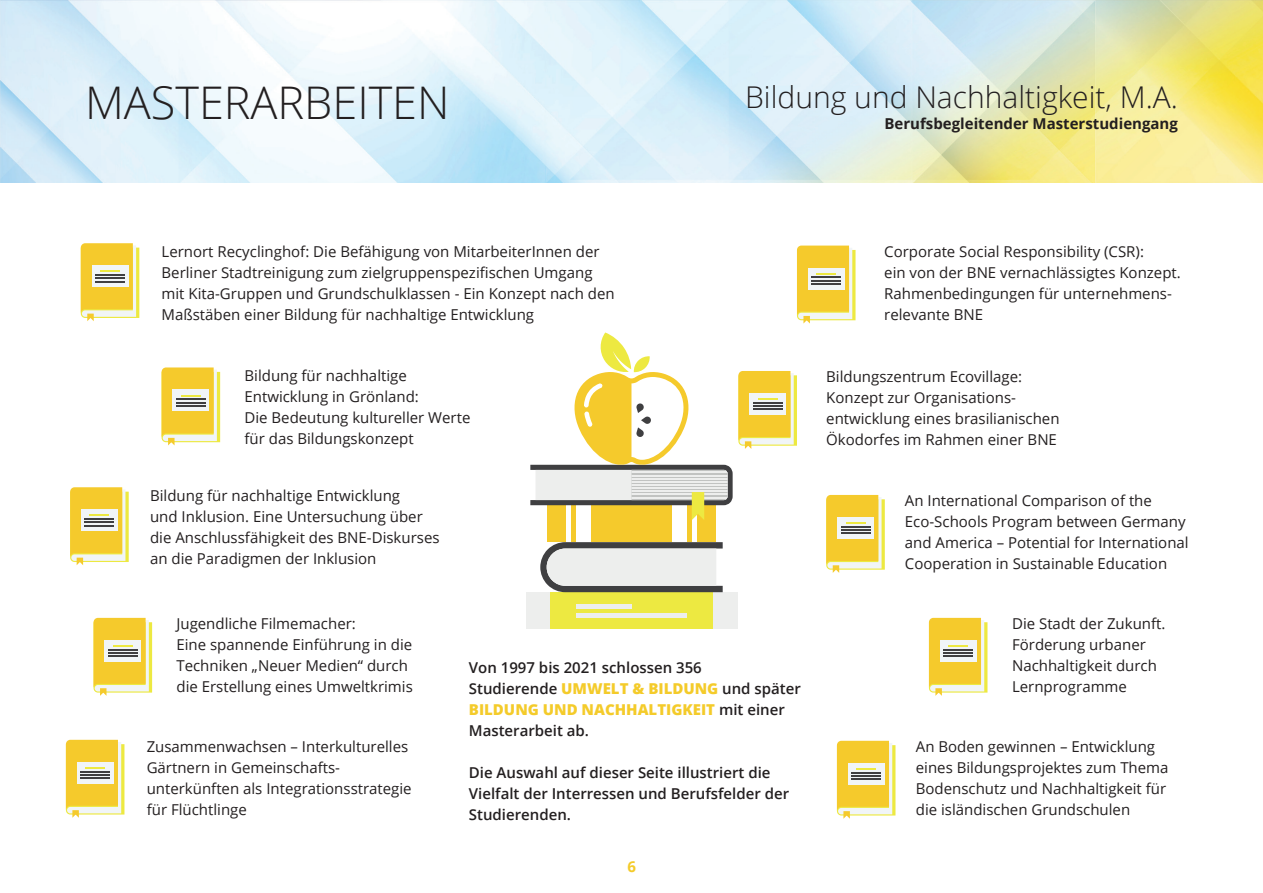
<style>
.page{position:relative;width:1263px;height:893px;background:#fff}
.page>*{position:absolute;margin:0;border:0;box-sizing:border-box;transform-origin:0 0}
.t1{font:300 45px "Open Sans";color:#231f20}
.t2{font:300 30px "Open Sans";color:#231f20}
.t3{font:15px/21px "Open Sans";color:#231f20}
.t4{font:600 15px/21px "Open Sans";color:#231f20}
.t5{font:700 15px "Open Sans";color:#231f20}
.t6{font:700 15px "Open Sans";color:#f4cb2a}
.s1{font-weight:800;color:#f4cb2a}
</style>
<div class="page">
<img style="left:0;top:0;width:1263px;height:183px">
<div style="left:526px;top:592px;width:211px;height:37px;background:#edeeed"></div>
<div style="left:550px;top:592px;width:163px;height:37px;background:#ede941"></div>
<div style="left:576px;top:613px;width:111px;height:5px;background:#edeeed"></div>
<div style="left:576px;top:604px;width:55px;height:5px;background:#edeeed"></div>
<svg style="left:540px;top:542px;width:183px;height:50px;background:#c1c2c2"></svg>
<div style="left:547px;top:505px;width:169px;height:37px;background:#f5ca2c"></div>
<div style="left:576px;top:505px;width:14px;height:37px;background:#fff"></div>
<div style="left:566px;top:505px;width:5px;height:37px;background:#fff"></div>
<div style="left:672px;top:505px;width:15px;height:37px;background:#fff"></div>
<div style="left:692px;top:505px;width:5px;height:37px;background:#fff"></div>
<svg style="left:81px;top:243px;width:58px;height:78px"></svg>
<svg style="left:826px;top:495px;width:59px;height:78px"></svg>
<svg style="left:70px;top:487px;width:59px;height:78px"></svg>
<svg style="left:94px;top:618px;width:58px;height:78px"></svg>
<svg style="left:66px;top:740px;width:58px;height:78px"></svg>
<svg style="left:797px;top:246px;width:58px;height:78px"></svg>
<svg style="left:530px;top:332px;width:267px;height:188px"></svg>
<svg style="left:162px;top:367px;width:58px;height:78px"></svg>
<svg style="left:929px;top:618px;width:58px;height:78px"></svg>
<svg style="left:837px;top:741px;width:58px;height:78px"></svg>
<h1 class="t1" style="left:85px;top:72px;width:366px">MASTERARBEITEN</h1>
<h2 class="t2" style="left:745px;top:77px;width:434px">Bildung und Nachhaltigkeit, M.A.</h2>
<p class="t5" style="left:884px;top:113px;width:295px">Berufsbegleitender Masterstudiengang</p>
<p class="t3" style="left:162px;top:241px;width:455px">Lernort Recyclinghof: Die Befähigung von MitarbeiterInnen der Berliner Stadtreinigung zum zielgruppenspezifischen Umgang mit Kita-Gruppen und Grundschulklassen - Ein Konzept nach den Maßstäben einer Bildung für nachhaltige Entwicklung</p>
<p class="t3" style="left:244px;top:364px;width:227px">Bildung für nachhaltige<br>Entwicklung in Grönland:<br>Die Bedeutung kultureller Werte für das Bildungskonzept</p>
<p class="t3" style="left:150px;top:484px;width:291px">Bildung für nachhaltige Entwicklung<br>und Inklusion. Eine Untersuchung über die Anschlussfähigkeit des BNE-Diskurses an die Paradigmen der Inklusion</p>
<p class="t3" style="left:176px;top:613px;width:238px">Jugendliche Filmemacher:<br>Eine spannende Einführung in die<br>Techniken „Neuer Medien“ durch die Erstellung eines Umweltkrimis</p>
<p class="t3" style="left:147px;top:736px;width:266px">Zusammenwachsen – Interkulturelles<br>Gärtnern in Gemeinschafts&shy;unterkünften als Integrationsstrategie für Flüchtlinge</p>
<p class="t4" style="left:469px;top:656px;width:333px">Von 1997 bis 2021 schlossen 356<br>Studierende <span class="s1">UMWELT &amp; BILDUNG</span> und später<br><span class="s1">BILDUNG UND NACHHALTIGKEIT</span> mit einer<br>Masterarbeit ab.</p>
<p class="t4" style="left:469px;top:761px;width:322px">Die Auswahl auf dieser Seite illustriert die<br>Vielfalt der Interressen und Berufsfelder der<br>Studierenden.</p>
<p class="t6" style="left:627px;top:856px;width:10px">6</p>
<p class="t3" style="left:884px;top:241px;width:298px">Corporate Social Responsibility (CSR):<br>ein von der BNE vernachlässigtes Konzept.<br>Rahmenbedingungen für unternehmens&shy;relevante BNE</p>
<p class="t3" style="left:826px;top:366px;width:235px">Bildungszentrum Ecovillage:<br>Konzept zur Organisations&shy;entwicklung eines brasilianischen<br>Ökodorfes im Rahmen einer BNE</p>
<p class="t3" style="left:905px;top:490px;width:285px">An International Comparison of the Eco-Schools Program between Germany and America – Potential for International Cooperation in Sustainable Education</p>
<p class="t3" style="left:1012px;top:613px;width:155px">Die Stadt der Zukunft.<br>Förderung urbaner<br>Nachhaltigkeit durch<br>Lernprogramme</p>
<p class="t3" style="left:916px;top:736px;width:254px">An Boden gewinnen – Entwicklung eines Bildungsprojektes zum Thema Bodenschutz und Nachhaltigkeit für die isländischen Grundschulen</p>
</div>
